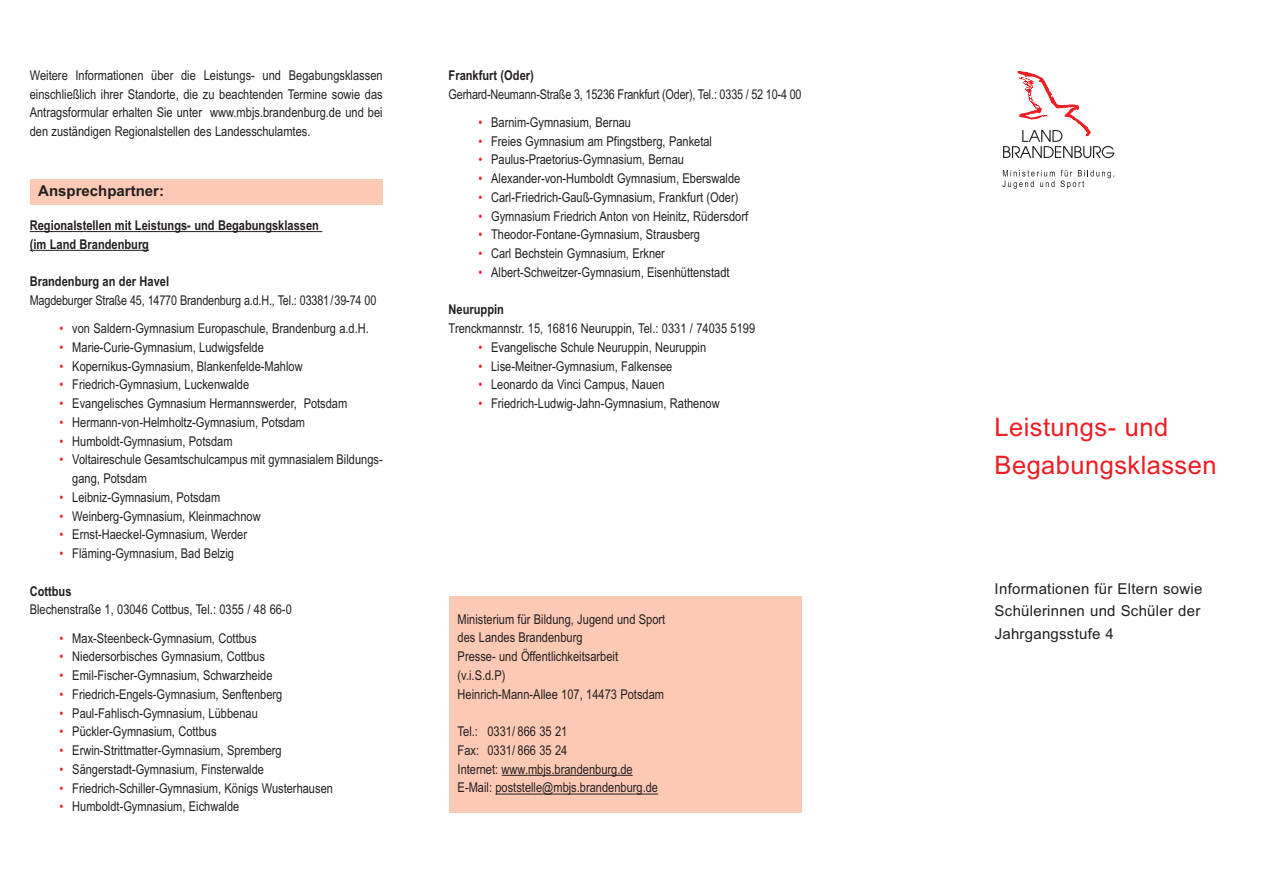
<style>
.page{position:relative;width:1263px;height:893px;background:#fff}
.page>*{position:absolute;margin:0;border:0;box-sizing:border-box;transform-origin:0 0}
.t1{font:25.5px/37.5px "Arial";letter-spacing:.015em;color:#ee1d23}
.t2{font:15px/22.5px "Arial";letter-spacing:.015em;color:#231f20}
.t3{font:700 15px "Arial";color:#231f20}
.t4{font:13.5px/18.8px "Arial Narrow";color:#231f20}
.t5{font:700 13.5px/18.8px "Arial Narrow";color:#231f20}
.s1{color:#ee1d23}
</style>
<div class="page">
<svg style="left:1003px;top:71px;width:111px;height:87px"></svg>
<svg style="left:1002px;top:170px;width:112px;height:19px"></svg>
<div style="left:449px;top:596px;width:352px;height:217px;background:#fcc9b4"></div>
<hr style="left:502px;top:775px;width:131px;height:1px;background:#231f20">
<hr style="left:495px;top:793px;width:163px;height:1px;background:#231f20">
<hr style="left:30px;top:231px;width:292px;height:1px;background:#231f20">
<hr style="left:30px;top:250px;width:119px;height:1px;background:#231f20">
<div style="left:30px;top:180px;width:353px;height:25px;background:#fcc9b4"></div>
<p class="t4" style="left:30px;top:66px;width:354px;text-align:justify">Weitere Informationen über die Leistungs- und Begabungsklassen einschließlich ihrer Standorte, die zu beachtenden Termine sowie das Antragsformular erhalten Sie unter www.mbjs.brandenburg.de und bei den zuständigen Regionalstellen des Landesschulamtes.</p>
<p class="t3" style="left:38px;top:182px;width:127px">Ansprechpartner:</p>
<p class="t5" style="left:30px;top:216px;width:291px">Regionalstellen mit Leistungs- und Begabungsklassen (im Land Brandenburg</p>
<p class="t5" style="left:30px;top:272px;width:141px">Brandenburg an der Havel</p>
<p class="t4" style="left:30px;top:291px;width:348px">Magdeburger Straße 45, 14770 Brandenburg a.d.H., Tel.: 03381/39-74 00</p>
<p class="t4" style="left:60px;top:319px;width:311px"><span class="s1">•</span> von Saldern-Gymnasium Europaschule, Brandenburg a.d.H.</p>
<p class="t4" style="left:60px;top:338px;width:206px"><span class="s1">•</span> Marie-Curie-Gymnasium, Ludwigsfelde</p>
<p class="t4" style="left:60px;top:357px;width:245px"><span class="s1">•</span> Kopernikus-Gymnasium, Blankenfelde-Mahlow</p>
<p class="t4" style="left:60px;top:375px;width:191px"><span class="s1">•</span> Friedrich-Gymnasium, Luckenwalde</p>
<p class="t4" style="left:60px;top:394px;width:289px"><span class="s1">•</span> Evangelisches Gymnasium Hermannswerder, Potsdam</p>
<p class="t4" style="left:60px;top:413px;width:247px"><span class="s1">•</span> Hermann-von-Helmholtz-Gymnasium, Potsdam</p>
<p class="t4" style="left:60px;top:432px;width:175px"><span class="s1">•</span> Humboldt-Gymnasium, Potsdam</p>
<p class="t4" style="left:72px;top:450px;width:312px;text-indent:-13px"><span class="s1">•</span> Voltaireschule Gesamtschulcampus mit gymnasialem Bildungs&shy;gang, Potsdam</p>
<p class="t4" style="left:60px;top:488px;width:162px"><span class="s1">•</span> Leibniz-Gymnasium, Potsdam</p>
<p class="t4" style="left:60px;top:507px;width:203px"><span class="s1">•</span> Weinberg-Gymnasium, Kleinmachnow</p>
<p class="t4" style="left:60px;top:525px;width:189px"><span class="s1">•</span> Ernst-Haeckel-Gymnasium, Werder</p>
<p class="t4" style="left:60px;top:544px;width:176px"><span class="s1">•</span> Fläming-Gymnasium, Bad Belzig</p>
<p class="t5" style="left:30px;top:582px;width:43px">Cottbus</p>
<p class="t4" style="left:30px;top:600px;width:264px">Blechenstraße 1, 03046 Cottbus, Tel.: 0355 / 48 66-0</p>
<p class="t4" style="left:60px;top:628px;width:199px"><span class="s1">•</span> Max-Steenbeck-Gymnasium, Cottbus</p>
<p class="t4" style="left:60px;top:647px;width:207px"><span class="s1">•</span> Niedersorbisches Gymnasium, Cottbus</p>
<p class="t4" style="left:60px;top:666px;width:215px"><span class="s1">•</span> Emil-Fischer-Gymnasium, Schwarzheide</p>
<p class="t4" style="left:60px;top:685px;width:224px"><span class="s1">•</span> Friedrich-Engels-Gymnasium, Senftenberg</p>
<p class="t4" style="left:60px;top:703px;width:200px"><span class="s1">•</span> Paul-Fahlisch-Gymnasium, Lübbenau</p>
<p class="t4" style="left:60px;top:722px;width:159px"><span class="s1">•</span> Pückler-Gymnasium, Cottbus</p>
<p class="t4" style="left:60px;top:741px;width:224px"><span class="s1">•</span> Erwin-Strittmatter-Gymnasium, Spremberg</p>
<p class="t4" style="left:60px;top:760px;width:206px"><span class="s1">•</span> Sängerstadt-Gymnasium, Finsterwalde</p>
<p class="t4" style="left:60px;top:778px;width:275px"><span class="s1">•</span> Friedrich-Schiller-Gymnasium, Königs Wusterhausen</p>
<p class="t4" style="left:60px;top:797px;width:181px"><span class="s1">•</span> Humboldt-Gymnasium, Eichwalde</p>
<p class="t5" style="left:449px;top:66px;width:87px">Frankfurt (Oder)</p>
<p class="t4" style="left:449px;top:85px;width:354px">Gerhard-Neumann-Straße 3, 15236 Frankfurt (Oder), Tel.: 0335 / 52 10-4 00</p>
<p class="t4" style="left:478px;top:113px;width:154px"><span class="s1">•</span> Barnim-Gymnasium, Bernau</p>
<p class="t4" style="left:478px;top:132px;width:235px"><span class="s1">•</span> Freies Gymnasium am Pfingstberg, Panketal</p>
<p class="t4" style="left:478px;top:150px;width:207px"><span class="s1">•</span> Paulus-Praetorius-Gymnasium, Bernau</p>
<p class="t4" style="left:478px;top:169px;width:263px"><span class="s1">•</span> Alexander-von-Humboldt Gymnasium, Eberswalde</p>
<p class="t4" style="left:478px;top:188px;width:262px"><span class="s1">•</span> Carl-Friedrich-Gauß-Gymnasium, Frankfurt (Oder)</p>
<p class="t4" style="left:478px;top:207px;width:271px"><span class="s1">•</span> Gymnasium Friedrich Anton von Heinitz, Rüdersdorf</p>
<p class="t4" style="left:478px;top:225px;width:223px"><span class="s1">•</span> Theodor-Fontane-Gymnasium, Strausberg</p>
<p class="t4" style="left:478px;top:244px;width:188px"><span class="s1">•</span> Carl Bechstein Gymnasium, Erkner</p>
<p class="t4" style="left:478px;top:263px;width:253px"><span class="s1">•</span> Albert-Schweitzer-Gymnasium, Eisenhüttenstadt</p>
<p class="t5" style="left:449px;top:300px;width:57px">Neuruppin</p>
<p class="t4" style="left:449px;top:319px;width:308px">Trenckmannstr. 15, 16816 Neuruppin, Tel.: 0331 / 74035 5199</p>
<p class="t4" style="left:478px;top:338px;width:229px"><span class="s1">•</span> Evangelische Schule Neuruppin, Neuruppin</p>
<p class="t4" style="left:478px;top:357px;width:195px"><span class="s1">•</span> Lise-Meitner-Gymnasium, Falkensee</p>
<p class="t4" style="left:478px;top:375px;width:188px"><span class="s1">•</span> Leonardo da Vinci Campus, Nauen</p>
<p class="t4" style="left:478px;top:394px;width:243px"><span class="s1">•</span> Friedrich-Ludwig-Jahn-Gymnasium, Rathenow</p>
<p class="t4" style="left:458px;top:610px;width:209px">Ministerium für Bildung, Jugend und Sport des Landes Brandenburg<br>Presse- und Öffentlichkeitsarbeit (v.i.S.d.P)<br>Heinrich-Mann-Allee 107, 14473 Potsdam</p>
<p class="t4" style="left:458px;top:722px;width:202px">Tel.: 0331/ 866 35 21<br>Fax: 0331/ 866 35 24<br>Internet: www.mbjs.brandenburg.de<br>E-Mail: poststelle@mbjs.brandenburg.de</p>
<h1 class="t1" style="left:995px;top:409px;width:223px">Leistungs- und<br>Begabungsklassen</h1>
<p class="t2" style="left:995px;top:577px;width:209px">Informationen für Eltern sowie<br>Schülerinnen und Schüler der<br>Jahrgangsstufe 4</p>
</div>
